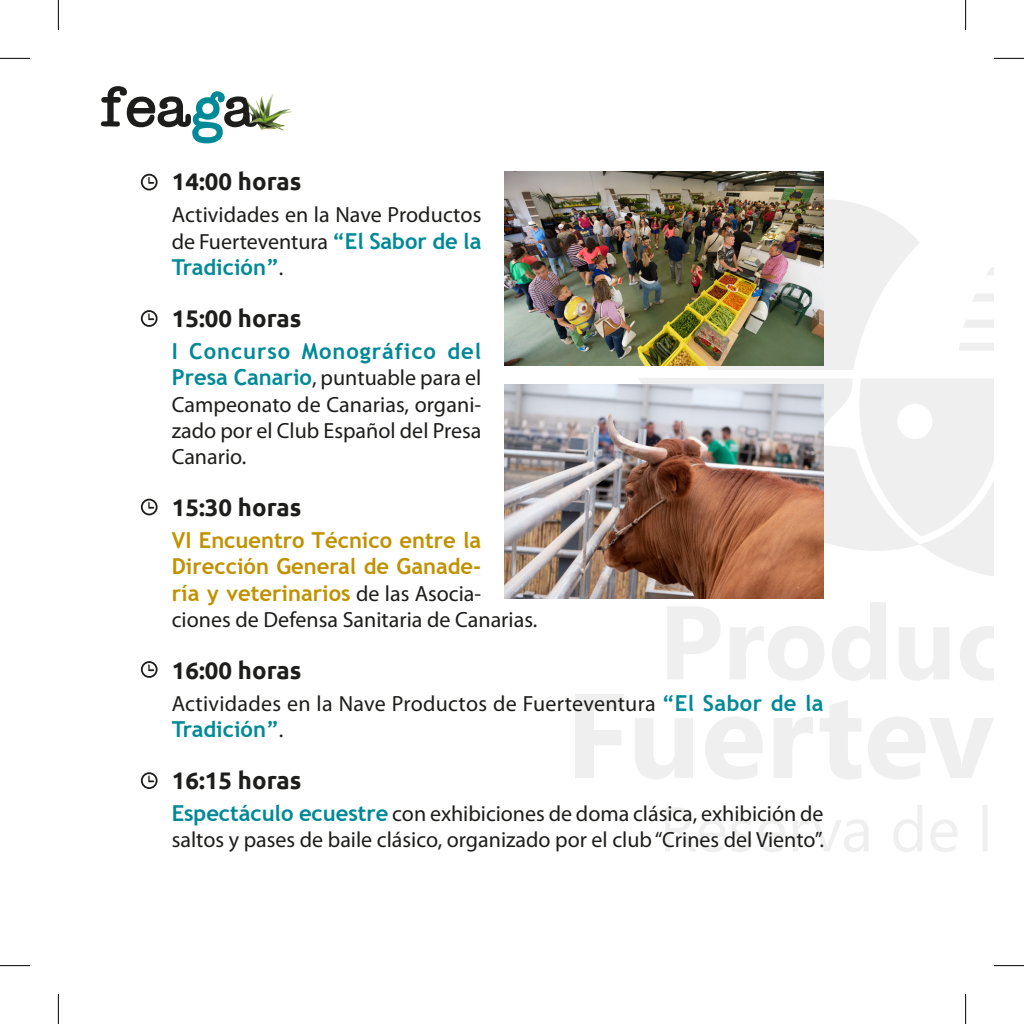
<style>
.page{position:relative;width:1024px;height:1024px;background:#fff}
.page>*{position:absolute;margin:0;border:0;box-sizing:border-box;transform-origin:0 0}
.t1{font:700 24px "Ubuntu";color:#1d1d1b}
.t2{font:22px/26.4px "Myriad Pro";color:#1d1d1b}
.t3{font:700 22px/26.4px "Trebuchet MS";color:#c09200;text-align:justify}
.t4{font:700 22px "Trebuchet MS";letter-spacing:.045em;color:#008996}
.t5{font:700 22px "Trebuchet MS";color:#008996}
.s1{font-family:"Trebuchet MS";font-weight:700;color:#008996}
.s2{font-family:"Myriad Pro";font-weight:400;color:#1d1d1b}
</style>
<div class="page">
<svg style="left:101px;top:86px;width:139px;height:57px"></svg>
<img style="left:240px;top:93px;width:52px;height:38px">
<svg style="left:700px;top:200px;width:294px;height:376px"></svg>
<div style="left:897px;top:404px;width:35px;height:35px;background:#fff;border-radius:50%"></div>
<svg style="left:667px;top:602px;width:327px;height:79px"></svg>
<svg style="left:575px;top:694px;width:419px;height:85px"></svg>
<svg style="left:665px;top:805px;width:322px;height:47px"></svg>
<img style="left:504px;top:172px;width:320px;height:193px">
<svg style="left:141px;top:174px;width:17px;height:16px"></svg>
<svg style="left:141px;top:310px;width:17px;height:17px"></svg>
<svg style="left:141px;top:499px;width:17px;height:16px"></svg>
<svg style="left:141px;top:661px;width:17px;height:17px"></svg>
<svg style="left:141px;top:772px;width:17px;height:17px"></svg>
<img style="left:504px;top:385px;width:320px;height:213px">
<hr style="left:0;top:58px;width:30px;height:1px;background:#000">
<hr style="left:994px;top:58px;width:30px;height:1px;background:#000">
<hr style="left:0;top:965px;width:30px;height:1px;background:#000">
<hr style="left:994px;top:965px;width:30px;height:1px;background:#000">
<hr style="left:58px;top:0;width:1px;height:30px;background:#000">
<hr style="left:58px;top:994px;width:1px;height:30px;background:#000">
<hr style="left:965px;top:0;width:1px;height:30px;background:#000">
<hr style="left:965px;top:994px;width:1px;height:30px;background:#000">
<p class="t1" style="left:172px;top:167px;width:131px">14:00 horas</p>
<p class="t2" style="left:172px;top:202px;width:311px">Actividades en la Nave Productos de Fuerteventura <span class="s1">“El Sabor de la</span></p>
<p class="t5" style="left:172px;top:254px;width:113px">Tradición”<span class="s2">.</span></p>
<p class="t1" style="left:172px;top:304px;width:131px">15:00 horas</p>
<p class="t4" style="left:172px;top:337px;width:311px">I Concurso Monográfico del</p>
<p class="t2" style="left:172px;top:364px;width:311px;text-align:justify"><span class="s1">Presa Canario</span>, puntuable para el Campeonato de Canarias, organi&shy;zado por el Club Español del Presa Canario.</p>
<p class="t1" style="left:172px;top:493px;width:131px">15:30 horas</p>
<p class="t3" style="left:172px;top:527px;width:311px">VI Encuentro Técnico entre la Dirección General de Ganade&shy;ría y veterinarios <span class="s2">de las Asocia-</span></p>
<p class="t2" style="left:172px;top:606px;width:367px">ciones de Defensa Sanitaria de Canarias.</p>
<p class="t1" style="left:172px;top:656px;width:131px">16:00 horas</p>
<p class="t2" style="left:172px;top:690px;width:653px">Actividades en la Nave Productos de Fuerteventura <span class="s1">“El Sabor de la</span></p>
<p class="t5" style="left:172px;top:716px;width:113px">Tradición”<span class="s2">.</span></p>
<p class="t1" style="left:172px;top:765px;width:131px">16:15 horas</p>
<p class="t2" style="left:172px;top:800px;width:654px"><span class="s1">Espectáculo ecuestre</span> con exhibiciones de doma clásica, exhibición de saltos y pases de baile clásico, organizado por el club “Crines del Viento”.</p>
</div>
